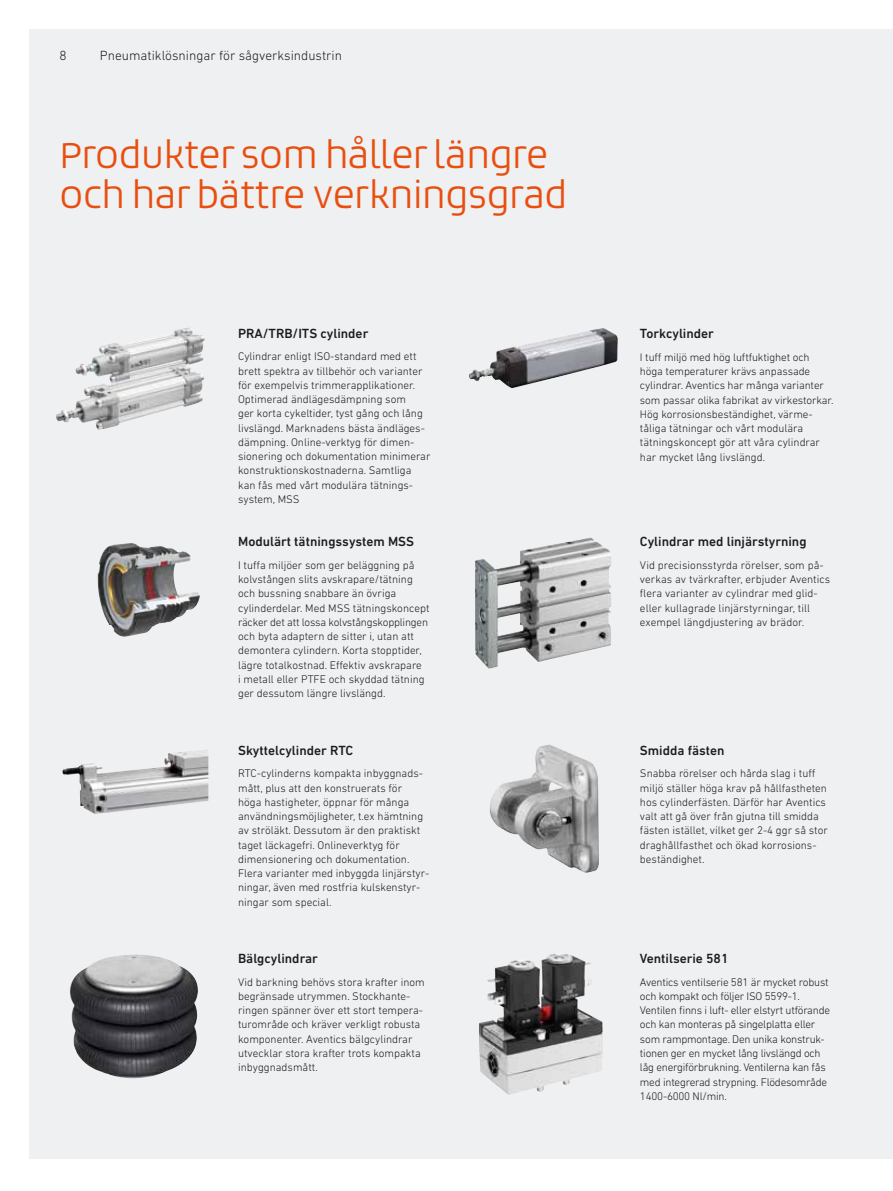
<style>
.page{position:relative;width:893px;height:1191px;background:#fff}
.page>*{position:absolute;margin:0;border:0;box-sizing:border-box;transform-origin:0 0}
.t1{font:300 36px/40.5px "Bruum FY";letter-spacing:-.01em;color:#e94e0f}
.t2{font:500 13.5px "DIN Next LT Pro";color:#1d1d1b}
.t3{font:300 13.5px "DIN Next LT Pro";color:#1d1d1b}
.t4{font:300 11.25px/14.2px "DIN Next LT Pro";color:#1d1d1b}
.t5{font:300 11.25px/14.2px "DIN Next LT Pro";letter-spacing:-.02em;color:#1d1d1b}
.t6{font:300 11.1px/14.2px "DIN Next LT Pro";letter-spacing:-.01em;color:#1d1d1b}
</style>
<div class="page">
<div style="left:30px;top:30px;width:863px;height:1128px;background:#eef0f2"></div>
<img style="left:69px;top:955px;width:129px;height:124px">
<img style="left:475px;top:537px;width:136px;height:132px">
<img style="left:62px;top:749px;width:146px;height:65px">
<img style="left:58px;top:327px;width:131px;height:86px">
<img style="left:489px;top:744px;width:110px;height:129px">
<img style="left:479px;top:953px;width:76px;height:142px">
<img style="left:99px;top:543px;width:32px;height:29px">
<img style="left:469px;top:328px;width:149px;height:61px">
<p class="t3" style="left:60px;top:47px;width:9px">8</p>
<p class="t3" style="left:100px;top:47px;width:244px">Pneumatiklösningar för sågverksindustrin</p>
<h1 class="t1" style="left:60px;top:133px;width:509px">Produkter som håller längre och har bättre verkningsgrad</h1>
<p class="t2" style="left:238px;top:325px;width:132px">PRA/TRB/ITS cylinder</p>
<p class="t4" style="left:238px;top:349px;width:194px">Cylindrar enligt ISO-standard med ett brett spektra av tillbehör och varianter för exempelvis trimmerapplikationer.<br>Optimerad ändlägesdämpning som<br>ger korta cykeltider, tyst gång och lång livslängd. Marknadens bästa ändläges&shy;dämpning. Online-verktyg för dimen&shy;sionering och dokumentation minimerar konstruktionskostnaderna. Samtliga kan fås med vårt modulära tätnings&shy;system, MSS</p>
<p class="t2" style="left:238px;top:533px;width:177px">Modulärt tätningssystem MSS</p>
<p class="t4" style="left:238px;top:558px;width:193px">I tuffa miljöer som ger beläggning på kolvstången slits avskrapare/tätning och bussning snabbare än övriga cylinderdelar. Med MSS tätningskoncept räcker det att lossa kolvstångskopplingen och byta adaptern de sitter i, utan att demontera cylindern. Korta stopptider, lägre totalkostnad. Effektiv avskrapare<br>i metall eller PTFE och skyddad tätning ger dessutom längre livslängd.</p>
<p class="t2" style="left:238px;top:742px;width:117px">Skyttelcylinder RTC</p>
<p class="t4" style="left:238px;top:766px;width:193px">RTC-cylinderns kompakta inbyggnads&shy;mått, plus att den konstruerats för<br>höga hastigheter, öppnar för många användningsmöjligheter, t.ex hämtning av ströläkt. Dessutom är den praktiskt taget läckagefri. Onlineverktyg för dimensionering och dokumentation.<br>Flera varianter med inbyggda linjärstyr&shy;ningar, även med rostfria kulskenstyr&shy;ningar som special.</p>
<p class="t2" style="left:238px;top:950px;width:81px">Bälgcylindrar</p>
<p class="t4" style="left:238px;top:974px;width:188px">Vid barkning behövs stora krafter inom begränsade utrymmen. Stockhante&shy;ringen spänner över ett stort tempera&shy;turområde och kräver verkligt robusta komponenter. Aventics bälgcylindrar utvecklar stora krafter trots kompakta inbyggnadsmått.</p>
<p class="t2" style="left:640px;top:326px;width:75px">Torkcylinder</p>
<p class="t6" style="left:640px;top:350px;width:195px">I tuff miljö med hög luftfuktighet och höga temperaturer krävs anpassade cylindrar. Aventics har många varianter som passar olika fabrikat av virkestorkar.<br>Hög korrosionsbeständighet, värme-</p>
<p class="t4" style="left:640px;top:421px;width:182px">tåliga tätningar och vårt modulära tätningskoncept gör att våra cylindrar har mycket lång livslängd.</p>
<p class="t2" style="left:640px;top:533px;width:168px">Cylindrar med linjärstyrning</p>
<p class="t4" style="left:640px;top:558px;width:192px">Vid precisionsstyrda rörelser, som på&shy;verkas av tvärkrafter, erbjuder Aventics flera varianter av cylindrar med glid&shy;eller kullagrade linjärstyrningar, till exempel längdjustering av brädor.</p>
<p class="t2" style="left:640px;top:742px;width:86px">Smidda fästen</p>
<p class="t4" style="left:640px;top:766px;width:189px">Snabba rörelser och hårda slag i tuff miljö ställer höga krav på hållfastheten hos cylinderfästen. Därför har Aventics valt att gå över från gjutna till smidda fästen istället, vilket ger 2-4 ggr så stor draghållfasthet och ökad korrosions&shy;beständighet.</p>
<p class="t2" style="left:640px;top:950px;width:90px">Ventilserie 581</p>
<p class="t5" style="left:640px;top:974px;width:192px">Aventics ventilserie 581 är mycket robust och kompakt och följer ISO 5599-1.<br>Ventilen finns i luft- eller elstyrt utförande och kan monteras på singelplatta eller som rampmontage. Den unika konstruk&shy;tionen ger en mycket lång livslängd och låg energiförbrukning. Ventilerna kan fås med integrerad strypning. Flödesområde 1400-6000 Nl/min.</p>
</div>
